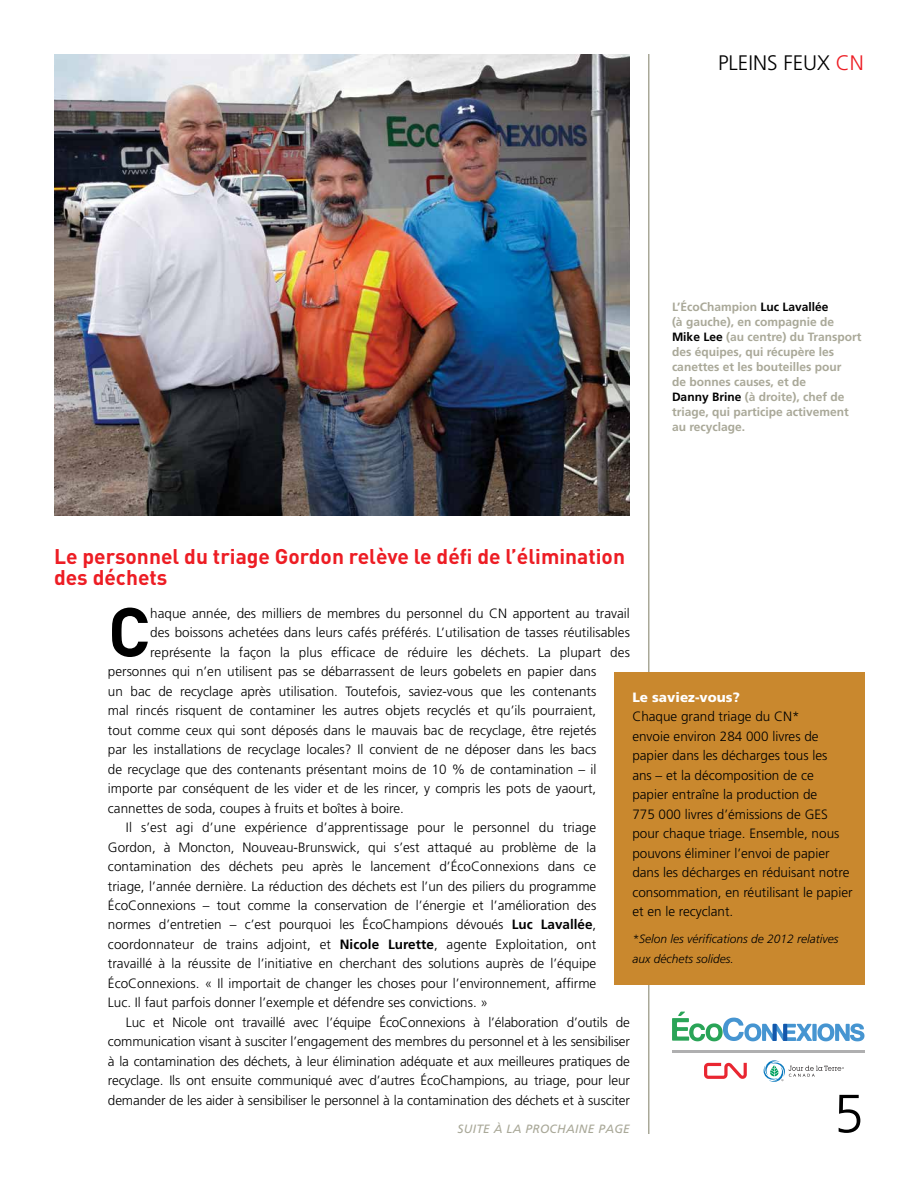
<style>
.page{position:relative;width:918px;height:1188px;background:#fff}
.page>*{position:absolute;margin:0;border:0;box-sizing:border-box;transform-origin:0 0}
.t1{font:700 68.25px "DIN";color:#000}
.t2{font:300 54px "Frutiger LT Std";color:#000}
.t3{font:700 21px/21px "DIN";color:#ed1d24}
.t4{font:300 21px "Frutiger LT Std";color:#000}
.t5{font:300 13.5px/19.5px "Frutiger LT Std";color:#000}
.t6{font:900 13.5px "Frutiger LT Std";color:#fff}
.t7{font:700 12px/15px "Frutiger LT Std";color:#a9a898}
.t8{font:italic 300 12px/19.5px "Frutiger LT Std";color:#000}
.t9{font:italic 12px "Frutiger LT Std";letter-spacing:.025em;color:#a9a898}
.s1{color:#ed1d24}
.s2{color:#000}
.s3{font-weight:700}
</style>
<div class="page">
<hr style="left:648px;top:54px;width:2px;height:1080px;background:#a9a898">
<img style="left:54px;top:54px;width:576px;height:461px">
<svg style="left:704px;top:1063px;width:43px;height:16px"></svg>
<hr style="left:672px;top:1050px;width:193px;height:3px;background:#afafb0">
<svg style="left:764px;top:1060px;width:80px;height:22px"></svg>
<svg style="left:672px;top:1012px;width:193px;height:29px"></svg>
<div style="left:614px;top:672px;width:251px;height:313px;background:#c9882e"></div>
<h3 class="t4" style="left:718px;top:51px;width:147px">PLEINS FEUX <span class="s1">CN</span></h3>
<p class="t7" style="left:672px;top:300px;width:191px">L’ÉcoChampion <span class="s2">Luc Lavallée<br></span>(à gauche), en compagnie de<br><span class="s2">Mike Lee</span> (au centre) du Transport des équipes, qui récupère les canettes et les bouteilles pour<br>de bonnes causes, et de<br><span class="s2">Danny Brine</span> (à droite), chef de triage, qui participe activement au recyclage.</p>
<h3 class="t3" style="left:54px;top:545px;width:573px">Le personnel du triage Gordon relève le défi de l’élimination des déchets</h3>
<h1 class="t1" style="left:108px;top:587px;width:44px">C</h1>
<p class="t5" style="left:150px;top:603px;width:481px">haque année, des milliers de membres du personnel du CN apportent au travail</p>
<p class="t5" style="left:150px;top:623px;width:481px">des boissons achetées dans leurs cafés préférés. L’utilisation de tasses réutilisables</p>
<p class="t5" style="left:150px;top:642px;width:481px">représente la façon la plus efficace de réduire les déchets. La plupart des</p>
<p class="t5" style="left:108px;top:662px;width:490px">personnes qui n’en utilisent pas se débarrassent de leurs gobelets en papier dans</p>
<p class="t5" style="left:108px;top:681px;width:490px">un bac de recyclage après utilisation. Toutefois, saviez-vous que les contenants</p>
<p class="t5" style="left:108px;top:701px;width:490px">mal rincés risquent de contaminer les autres objets recyclés et qu’ils pourraient,</p>
<p class="t5" style="left:108px;top:720px;width:490px">tout comme ceux qui sont déposés dans le mauvais bac de recyclage, être rejetés</p>
<p class="t5" style="left:108px;top:740px;width:490px">par les installations de recyclage locales? Il convient de ne déposer dans les bacs</p>
<p class="t5" style="left:108px;top:759px;width:490px">de recyclage que des contenants présentant moins de 10 % de contamination – il</p>
<p class="t5" style="left:108px;top:779px;width:490px">importe par conséquent de les vider et de les rincer, y compris les pots de yaourt,</p>
<p class="t5" style="left:108px;top:798px;width:298px">cannettes de soda, coupes à fruits et boîtes à boire.</p>
<p class="t5" style="left:126px;top:818px;width:472px">Il s’est agi d’une expérience d’apprentissage pour le personnel du triage</p>
<p class="t5" style="left:108px;top:837px;width:490px">Gordon, à Moncton, Nouveau-Brunswick, qui s’est attaqué au problème de la</p>
<p class="t5" style="left:108px;top:857px;width:490px">contamination des déchets peu après le lancement d’ÉcoConnexions dans ce</p>
<p class="t5" style="left:108px;top:876px;width:490px">triage, l’année dernière. La réduction des déchets est l’un des piliers du programme</p>
<p class="t5" style="left:108px;top:896px;width:490px">ÉcoConnexions – tout comme la conservation de l’énergie et l’amélioration des</p>
<p class="t5" style="left:108px;top:915px;width:490px">normes d’entretien – c’est pourquoi les ÉcoChampions dévoués <span class="s3">Luc Lavallée</span>,</p>
<p class="t5" style="left:108px;top:935px;width:490px">coordonnateur de trains adjoint, et <span class="s3">Nicole Lurette</span>, agente Exploitation, ont</p>
<p class="t5" style="left:108px;top:954px;width:490px">travaillé à la réussite de l’initiative en cherchant des solutions auprès de l’équipe</p>
<p class="t5" style="left:108px;top:974px;width:490px">ÉcoConnexions. « Il importait de changer les choses pour l’environnement, affirme</p>
<p class="t5" style="left:108px;top:993px;width:382px">Luc. Il faut parfois donner l’exemple et défendre ses convictions. »</p>
<p class="t5" style="left:126px;top:1013px;width:506px">Luc et Nicole ont travaillé avec l’équipe ÉcoConnexions à l’élaboration d’outils de</p>
<p class="t5" style="left:108px;top:1032px;width:523px">communication visant à susciter l’engagement des membres du personnel et à les sensibiliser</p>
<p class="t5" style="left:108px;top:1052px;width:524px">à la contamination des déchets, à leur élimination adéquate et aux meilleures pratiques de</p>
<p class="t5" style="left:108px;top:1071px;width:523px">recyclage. Ils ont ensuite communiqué avec d’autres ÉcoChampions, au triage, pour leur</p>
<p class="t5" style="left:108px;top:1091px;width:524px">demander de les aider à sensibiliser le personnel à la contamination des déchets et à susciter</p>
<p class="t9" style="left:457px;top:1122px;width:174px">SUITE À LA PROCHAINE PAGE</p>
<p class="t6" style="left:632px;top:689px;width:109px">Le saviez-vous?</p>
<p class="t5" style="left:632px;top:707px;width:222px">Chaque grand triage du CN*<br>envoie environ 284 000 livres de papier dans les décharges tous les<br>ans – et la décomposition de ce papier entraîne la production de<br>775 000 livres d’émissions de GES pour chaque triage. Ensemble, nous pouvons éliminer l’envoi de papier dans les décharges en réduisant notre consommation, en réutilisant le papier et en le recyclant.</p>
<p class="t8" style="left:632px;top:930px;width:208px">*Selon les vérifications de 2012 relatives aux déchets solides.</p>
<h2 class="t2" style="left:834px;top:1083px;width:32px">5</h2>
</div>
